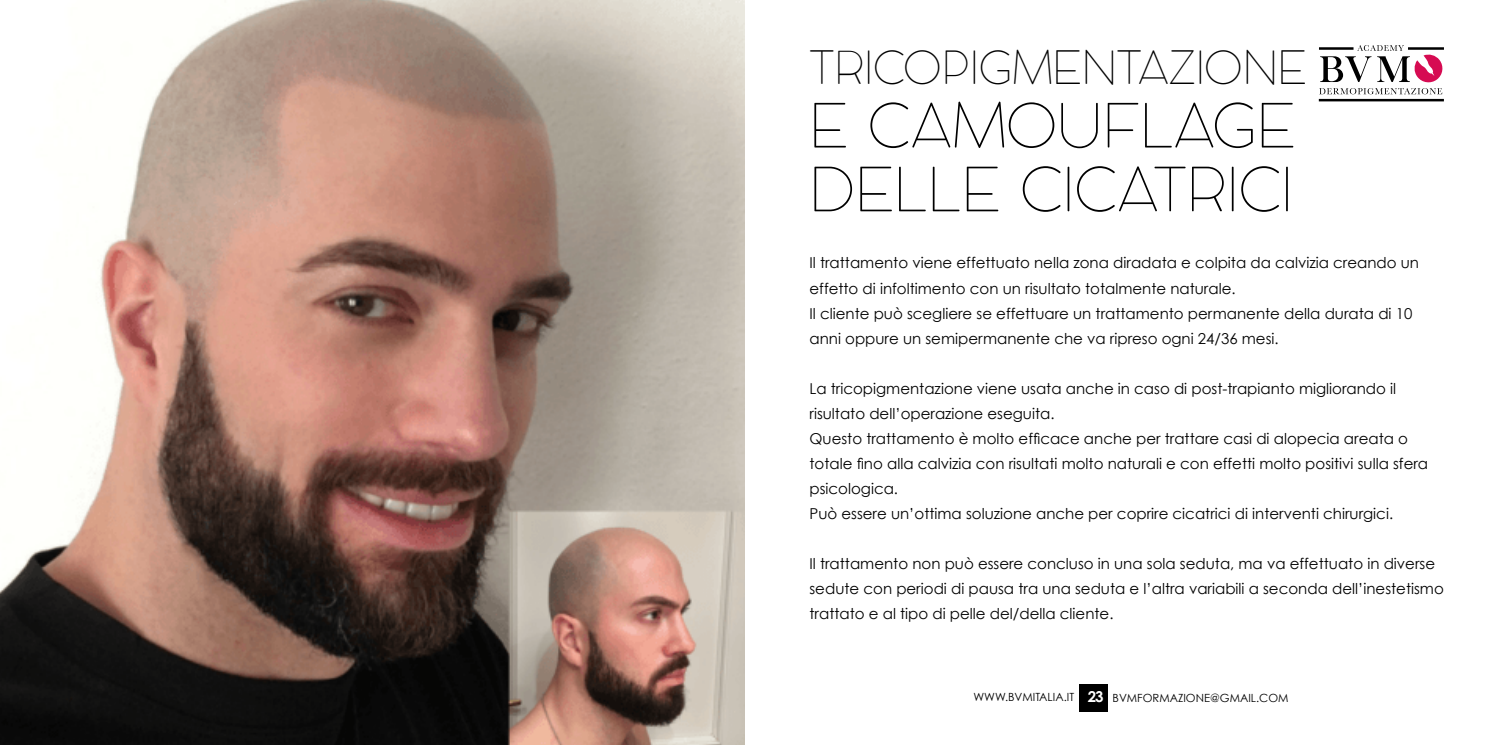
<style>
.page{position:relative;width:1489px;height:745px;background:#fff}
.page>*{position:absolute;margin:0;border:0;box-sizing:border-box;transform-origin:0 0}
.t1{font:200 60px/63.8px "COCOMAT";color:#000}
.t2{font:200 45px "COCOMAT";color:#000}
.t3{font:15px/25px "Century Gothic";color:#000}
.t4{font:11.25px "Century Gothic";color:#000}
.s1{font-weight:700;font-size:15px;color:#fff}
</style>
<div class="page">
<div style="left:1078px;top:683px;width:29px;height:28px;background:#000"></div>
<svg style="left:1319px;top:45px;width:124px;height:49px"></svg>
<hr style="left:1407px;top:47px;width:36px;height:3px;background:#000">
<hr style="left:1318px;top:47px;width:35px;height:3px;background:#000">
<hr style="left:1318px;top:99px;width:125px;height:2px;background:#000">
<img style="left:0;top:0;width:744px;height:744px">
<h2 class="t2" style="left:809px;top:37px;width:499px">TRICOPIGMENTAZIONE</h2>
<h1 class="t1" style="left:809px;top:94px;width:488px">E CAMOUFLAGE<br>DELLE CICATRICI</h1>
<p class="t3" style="left:809px;top:250px;width:611px">Il trattamento viene effettuato nella zona diradata e colpita da calvizia creando un effetto di infoltimento con un risultato totalmente naturale.<br>Il cliente può scegliere se effettuare un trattamento permanente della durata di 10 anni oppure un semipermanente che va ripreso ogni 24/36 mesi.</p>
<p class="t3" style="left:809px;top:375px;width:620px">La tricopigmentazione viene usata anche in caso di post-trapianto migliorando il risultato dell’operazione eseguita.<br>Questo trattamento è molto efficace anche per trattare casi di alopecia areata o totale fino alla calvizia con risultati molto naturali e con effetti molto positivi sulla sfera psicologica.<br>Può essere un’ottima soluzione anche per coprire cicatrici di interventi chirurgici.</p>
<p class="t3" style="left:809px;top:550px;width:635px">Il trattamento non può essere concluso in una sola seduta, ma va effettuato in diverse sedute con periodi di pausa tra una seduta e l’altra variabili a seconda dell’inestetismo trattato e al tipo di pelle del/della cliente.</p>
<p class="t4" style="left:973px;top:690px;width:316px">WWW.BVMITALIA.IT <span class="s1">23</span> BVMFORMAZIONE@GMAIL.COM</p>
</div>
